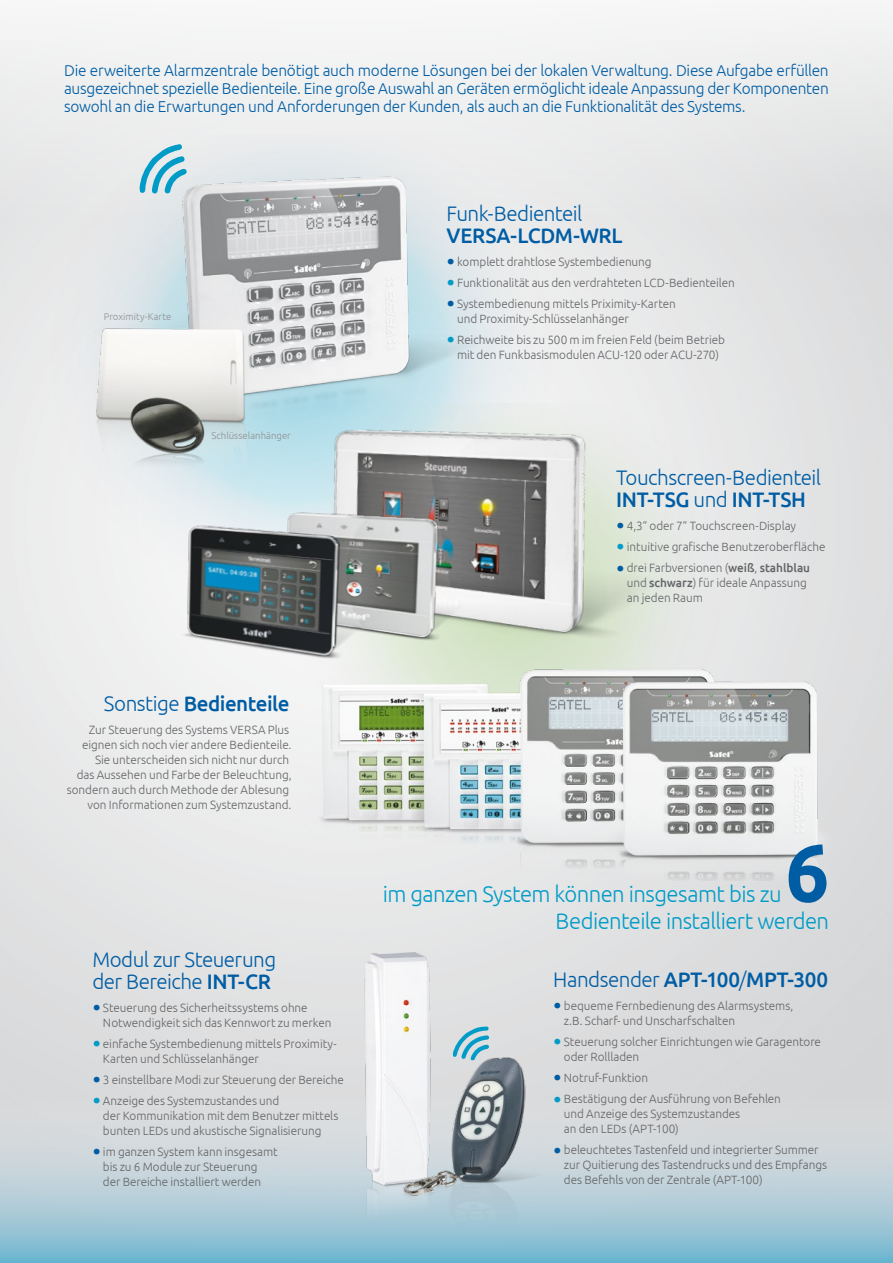
<style>
.page{position:relative;width:893px;height:1263px;background:#fff}
.page>*{position:absolute;margin:0;border:0;box-sizing:border-box;transform-origin:0 0}
.t1{font:700 81.9px "Ubuntu";color:#005da4;scale:.93 1}
.t2{font:300 22.5px "Ubuntu";letter-spacing:-.025em;color:#009cc7}
.t3{font:300 21px/22.5px "Ubuntu";letter-spacing:-.025em;color:#005da4}
.t4{font:500 21px "Ubuntu";letter-spacing:-.02em;color:#005da4}
.t5{font:300 15.75px/18px "Ubuntu";letter-spacing:-.02em;color:#005da4;text-align:justify}
.t6{font:300 12px/15px "Ubuntu";letter-spacing:-.005em;color:#646567}
.t7{font:300 9.75px "Ubuntu";letter-spacing:.005em;color:#8f9092}
.s1{font-weight:300}
.s2{font-weight:500}
.s3{font-size:24px;color:#005da4}
.s4{font-size:24px;color:#009cc7}
</style>
<div class="page">
<svg style="left:0;top:1092px;width:893px;height:171px;background:#b8cfd8"></svg>
<div style="left:0;top:0;width:893px;height:224px;background:linear-gradient(to right,#f3f4f4,#eaebeb)"></div>
<div style="left:49px;top:135px;width:503px;height:441px;background:#ebeced"></div>
<div style="left:294px;top:403px;width:427px;height:371px;background:#e8e9ea"></div>
<img style="left:299px;top:622px;width:548px;height:294px">
<img style="left:305px;top:914px;width:179px;height:349px">
<img style="left:391px;top:1025px;width:171px;height:227px">
<svg style="left:452px;top:1026px;width:37px;height:35px"></svg>
<img style="left:485px;top:433px;width:189px;height:232px">
<img style="left:160px;top:501px;width:325px;height:186px">
<img style="left:96px;top:166px;width:416px;height:335px">
<svg style="left:139px;top:144px;width:48px;height:50px"></svg>
<p class="t5" style="left:64px;top:61px;width:766px">Die erweiterte Alarmzentrale benötigt auch moderne Lösungen bei der lokalen Verwaltung. Diese Aufgabe erfüllen ausgezeichnet spezielle Bedienteile. Eine große Auswahl an Geräten ermöglicht ideale Anpassung der Komponenten sowohl an die Erwartungen und Anforderungen der Kunden, als auch an die Funktionalität des Systems.</p>
<p class="t7" style="left:104px;top:310px;width:69px">Proximity-Karte</p>
<p class="t7" style="left:211px;top:430px;width:81px">Schlüsselanhänger</p>
<h3 class="t4" style="left:104px;top:691px;width:187px"><span class="s1">Sonstige</span> Bedienteile</h3>
<p class="t6" style="left:67px;top:722px;width:226px;text-align:right">Zur Steuerung des Systems VERSA Plus eignen sich noch vier andere Bedienteile.<br>Sie unterscheiden sich nicht nur durch<br>das Aussehen und Farbe der Beleuchtung, sondern auch durch Methode der Ablesung von Informationen zum Systemzustand.</p>
<h3 class="t3" style="left:92px;top:947px;width:185px">Modul zur Steuerung der Bereiche <span class="s2">INT-CR</span></h3>
<p class="t6" style="left:103px;top:999px;width:230px;text-indent:-11px"><span class="s3">•</span> Steuerung des Sicherheitssystems ohne<br>Notwendigkeit sich das Kennwort zu merken</p>
<p class="t6" style="left:103px;top:1035px;width:235px;text-indent:-11px"><span class="s4">•</span> einfache Systembedienung mittels Proximity-<br>Karten und Schlüsselanhänger</p>
<p class="t6" style="left:92px;top:1071px;width:253px"><span class="s3">•</span> 3 einstellbare Modi zur Steuerung der Bereiche</p>
<p class="t6" style="left:103px;top:1092px;width:237px;text-indent:-11px"><span class="s4">•</span> Anzeige des Systemzustandes und<br>der Kommunikation mit dem Benutzer mittels bunten LEDs und akustische Signalisierung</p>
<p class="t6" style="left:103px;top:1143px;width:176px;text-indent:-11px"><span class="s3">•</span> im ganzen System kann insgesamt bis zu 6 Module zur Steuerung der Bereiche installiert werden</p>
<h3 class="t3" style="left:446px;top:202px;width:137px">Funk-Bedienteil</h3>
<h3 class="t4" style="left:446px;top:223px;width:178px">VERSA-LCDM-WRL</h3>
<p class="t6" style="left:446px;top:254px;width:207px"><span class="s3">•</span> komplett drahtlose Systembedienung</p>
<p class="t6" style="left:446px;top:275px;width:290px"><span class="s4">•</span> Funktionalität aus den verdrahteten LCD-Bedienteilen</p>
<p class="t6" style="left:457px;top:296px;width:220px;text-indent:-11px"><span class="s3">•</span> Systembedienung mittels Priximity-Karten und Proximity-Schlüsselanhänger</p>
<p class="t6" style="left:446px;top:332px;width:280px;text-align:center"><span class="s4">•</span> Reichweite bis zu 500 m im freien Feld (beim Betrieb mit den Funkbasismodulen ACU-120 oder ACU-270)</p>
<h3 class="t3" style="left:616px;top:466px;width:206px">Touchscreen-Bedienteil<br><span class="s2">INT-TSG</span> und <span class="s2">INT-TSH</span></h3>
<p class="t6" style="left:616px;top:518px;width:181px"><span class="s3">•</span> 4,3” oder 7” Touchscreen-Display</p>
<p class="t6" style="left:616px;top:539px;width:211px"><span class="s4">•</span> intuitive grafische Benutzeroberfläche</p>
<p class="t6" style="left:627px;top:560px;width:185px;text-indent:-11px"><span class="s3">•</span> drei Farbversionen (<span class="s2">weiß</span>, <span class="s2">stahlblau </span>und <span class="s2">schwarz</span>) für ideale Anpassung an jeden Raum</p>
<h1 class="t1" style="left:786px;top:823px;width:48px">6</h1>
<h2 class="t2" style="left:556px;top:907px;width:275px">Bedienteile installiert werden</h2>
<h2 class="t2" style="left:383px;top:880px;width:400px">im ganzen System können insgesamt bis zu</h2>
<h3 class="t4" style="left:553px;top:967px;width:276px"><span class="s1">Handsender</span> APT-100<span class="s1">/</span>MPT-300</h3>
<p class="t6" style="left:564px;top:998px;width:231px;text-indent:-11px"><span class="s3">•</span> bequeme Fernbedienung des Alarmsystems, z.B. Scharf- und Unscharfschalten</p>
<p class="t6" style="left:564px;top:1034px;width:259px;text-indent:-11px"><span class="s4">•</span> Steuerung solcher Einrichtungen wie Garagentore oder Rollladen</p>
<p class="t6" style="left:553px;top:1070px;width:96px"><span class="s3">•</span> Notruf-Funktion</p>
<p class="t6" style="left:564px;top:1091px;width:218px;text-indent:-11px"><span class="s4">•</span> Bestätigung der Ausführung von Befehlen und Anzeige des Systemzustandes<br>an den LEDs (APT-100)</p>
<p class="t6" style="left:564px;top:1142px;width:265px;text-indent:-11px"><span class="s3">•</span> beleuchtetes Tastenfeld und integrierter Summer zur Quitierung des Tastendrucks und des Empfangs des Befehls von der Zentrale (APT-100)</p>
</div>
